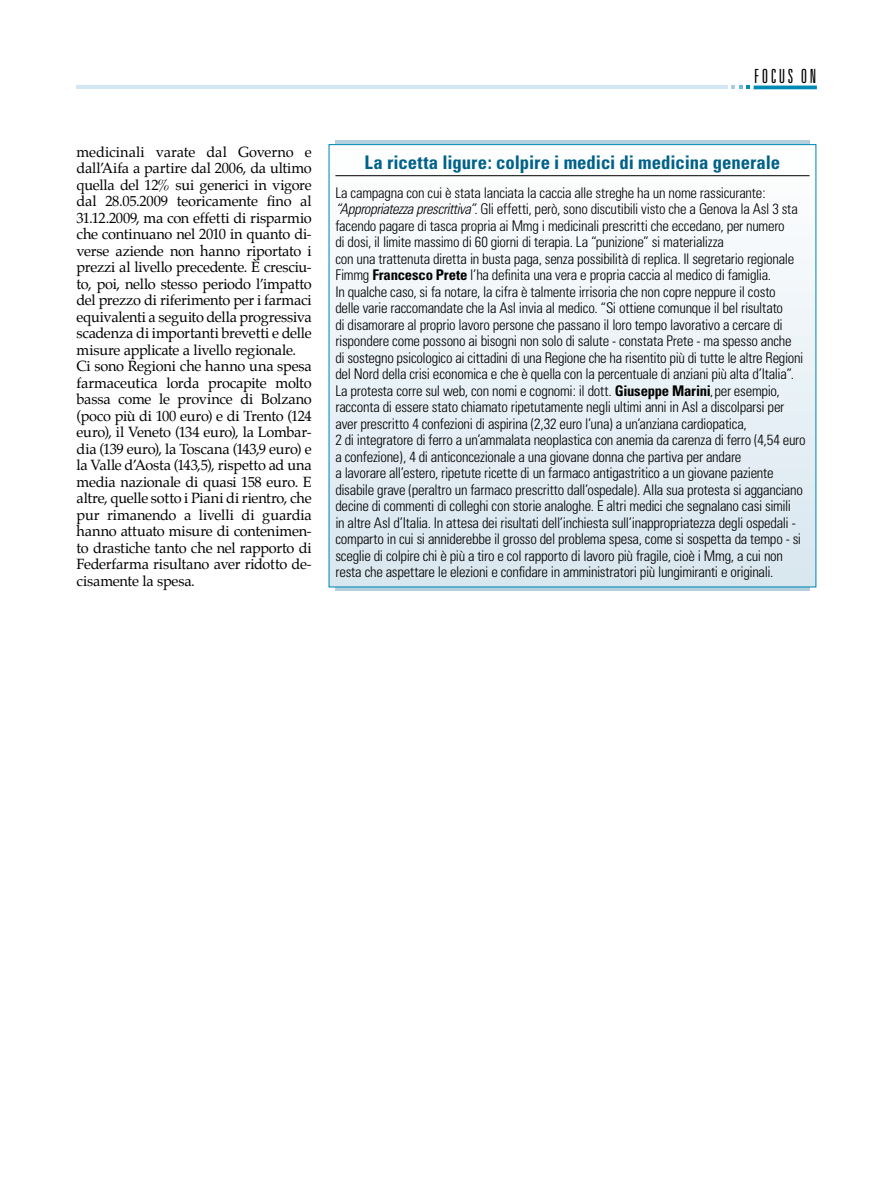
<style>
.page{position:relative;width:893px;height:1191px;background:#fff}
.page>*{position:absolute;margin:0;border:0;box-sizing:border-box;transform-origin:0 0}
.t1{font:300 ultra-condensed 19.5px "Univers";letter-spacing:.13em;color:#000}
.t2{font:700 condensed 18.75px "Univers";color:#00618a}
.t3{font:300 condensed 14.7px/16.5px "Univers";letter-spacing:-.02em;color:#000}
.t4{font:14.55px/16.5px "Palatino";letter-spacing:-.015em;color:#000}
.s1{font-style:italic}
.s2{font-weight:700}
.s3{font-stretch:ultra-condensed}
</style>
<div class="page">
<hr style="left:754px;top:86px;width:63px;height:3px;background:#008ab5">
<svg style="left:731px;top:86px;width:19px;height:3px"></svg>
<hr style="left:77px;top:86px;width:651px;height:3px;background:#d3e7f2">
<div style="left:329px;top:145px;width:487px;height:442px;background:linear-gradient(to bottom,#fefefe,#d8e7ef)"></div>
<hr style="left:335px;top:175px;width:474px;height:1px;background:#000">
<h1 class="t1" style="left:754px;top:66px;width:64px">FOCUS ON</h1>
<p class="t4" style="left:77px;top:145px;width:237px">medicinali varate dal Governo e dall’Aifa a partire dal 2006, da ultimo quella del 12% sui generici in vigore dal 28.05.2009 teoricamente fino al 31.12.2009, ma con effetti di risparmio che continuano nel 2010 in quanto di&shy;verse aziende non hanno riportato i prezzi al livello precedente. È cresciu&shy;to, poi, nello stesso periodo l’impatto del prezzo di riferimento per i farmaci equivalenti a seguito della progressiva scadenza di importanti brevetti e delle misure applicate a livello regionale.<br>Ci sono Regioni che hanno una spesa farmaceutica lorda procapite molto bassa come le province di Bolzano (poco più di 100 euro) e di Trento (124 euro), il Veneto (134 euro), la Lombar&shy;dia (139 euro), la Toscana (143,9 euro) e la Valle d’Aosta (143,5), rispetto ad una media nazionale di quasi 158 euro. E altre, quelle sotto i Piani di rientro, che pur rimanendo a livelli di guardia hanno attuato misure di contenimen&shy;to drastiche tanto che nel rapporto di Federfarma risultano aver ridotto de&shy;cisamente la spesa.</p>
<p class="t2" style="left:365px;top:151px;width:417px">La ricetta ligure: colpire i medici di medicina generale</p>
<p class="t3" style="left:335px;top:184px;width:472px">La campagna con cui è stata lanciata la caccia alle streghe ha un nome rassicurante: <span class="s1">“Appropriatezza prescrittiva”</span>. Gli effetti, però, sono discutibili visto che a Genova la Asl 3 sta facendo pagare di tasca propria ai Mmg i medicinali prescritti che eccedano, per numero<br>di dosi, il limite massimo di 60 giorni di terapia. La “punizione” si materializza<br>con una trattenuta diretta in busta paga, senza possibilità di replica. Il segretario regionale Fimmg <span class="s2">Francesco Prete</span> l’ha definita una vera e propria caccia al medico di famiglia.<br>In qualche caso, si fa notare, la cifra è talmente irrisoria che non copre neppure il costo<br>delle varie raccomandate che la Asl invia al medico. “Si ottiene comunque il bel risultato<br>di disamorare al proprio lavoro persone che passano il loro tempo lavorativo a cercare di rispondere come possono ai bisogni non solo di salute - constata Prete - ma spesso anche<br>di sostegno psicologico ai cittadini di una Regione che ha risentito più di tutte le altre Regioni del Nord della crisi economica e che è quella con la percentuale di anziani più alta d’Italia”.<br>La protesta corre sul web, con nomi e cognomi: il dott. <span class="s2">Giuseppe Marini</span><span class="s3">,</span> per esempio, racconta di essere stato chiamato ripetutamente negli ultimi anni in Asl a discolparsi per aver prescritto 4 confezioni di aspirina (2,32 euro l’una) a un’anziana cardiopatica,<br>2 di integratore di ferro a un’ammalata neoplastica con anemia da carenza di ferro (4,54 euro a confezione), 4 di anticoncezionale a una giovane donna che partiva per andare<br>a lavorare all’estero, ripetute ricette di un farmaco antigastritico a un giovane paziente disabile grave (peraltro un farmaco prescritto dall’ospedale). Alla sua protesta si agganciano decine di commenti di colleghi con storie analoghe. E altri medici che segnalano casi simili<br>in altre Asl d’Italia. In attesa dei risultati dell’inchiesta sull’inappropriatezza degli ospedali - comparto in cui si anniderebbe il grosso del problema spesa, come si sospetta da tempo - si sceglie di colpire chi è più a tiro e col rapporto di lavoro più fragile, cioè i Mmg, a cui non resta che aspettare le elezioni e confidare in amministratori più lungimiranti e originali.</p>
</div>
